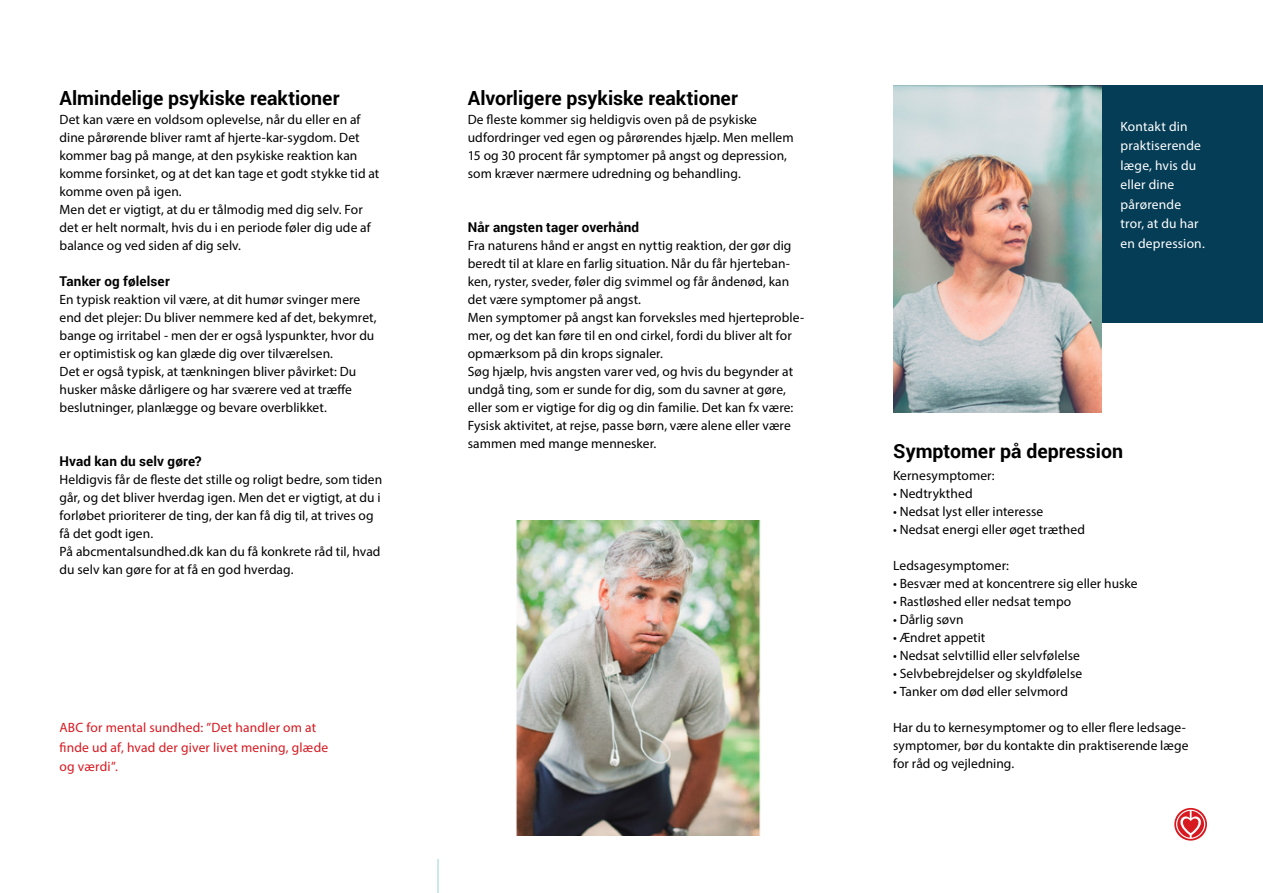
<style>
.page{position:relative;width:1263px;height:893px;background:#fff}
.page>*{position:absolute;margin:0;border:0;box-sizing:border-box;transform-origin:0 0}
.t1{font:700 19.5px "Roboto";color:#000}
.t2{font:13.5px/18px "Myriad Pro";letter-spacing:.005em;color:#000}
.t3{font:13.5px/19.5px "Myriad Pro";letter-spacing:.015em;color:#d71920}
.t4{font:13.5px/19.5px "Myriad Pro";letter-spacing:.015em;color:#fff}
.t5{font:700 13.5px "Roboto";letter-spacing:.015em;color:#000}
</style>
<div class="page">
<div style="left:1101px;top:85px;width:162px;height:238px;background:#063d56"></div>
<hr style="left:438px;top:859px;width:1px;height:34px;background:#96d5d2">
<svg style="left:1174px;top:808px;width:33px;height:32px"></svg>
<img style="left:516px;top:521px;width:245px;height:314px">
<img style="left:893px;top:85px;width:208px;height:328px">
<h1 class="t1" style="left:60px;top:85px;width:281px">Almindelige psykiske reaktioner</h1>
<p class="t2" style="left:60px;top:110px;width:321px">Det kan være en voldsom oplevelse, når du eller en af dine pårørende bliver ramt af hjerte-kar-sygdom. Det kommer bag på mange, at den psykiske reaktion kan komme forsinket, og at det kan tage et godt stykke tid at komme oven på igen.<br>Men det er vigtigt, at du er tålmodig med dig selv. For det er helt normalt, hvis du i en periode føler dig ude af balance og ved siden af dig selv.</p>
<p class="t5" style="left:60px;top:272px;width:112px">Tanker og følelser</p>
<p class="t2" style="left:60px;top:290px;width:319px">En typisk reaktion vil være, at dit humør svinger mere end det plejer: Du bliver nemmere ked af det, bekymret, bange og irritabel - men der er også lyspunkter, hvor du er optimistisk og kan glæde dig over tilværelsen.<br>Det er også typisk, at tænkningen bliver påvirket: Du husker måske dårligere og har sværere ved at træffe beslutninger, planlægge og bevare overblikket.</p>
<p class="t5" style="left:60px;top:452px;width:144px">Hvad kan du selv gøre?</p>
<p class="t2" style="left:60px;top:470px;width:324px">Heldigvis får de fleste det stille og roligt bedre, som tiden går, og det bliver hverdag igen. Men det er vigtigt, at du i forløbet prioriterer de ting, der kan få dig til, at trives og få det godt igen.<br>På abcmentalsundhed.dk kan du få konkrete råd til, hvad du selv kan gøre for at få en god hverdag.</p>
<p class="t3" style="left:60px;top:718px;width:270px">ABC for mental sundhed: ”Det handler om at finde ud af, hvad der giver livet mening, glæde og værdi”.</p>
<h1 class="t1" style="left:468px;top:85px;width:272px">Alvorligere psykiske reaktioner</h1>
<p class="t2" style="left:468px;top:110px;width:327px">De fleste kommer sig heldigvis oven på de psykiske udfordringer ved egen og pårørendes hjælp. Men mellem 15 og 30 procent får symptomer på angst og depression, som kræver nærmere udredning og behandling.</p>
<p class="t5" style="left:468px;top:218px;width:173px">Når angsten tager overhånd</p>
<p class="t2" style="left:468px;top:236px;width:338px">Fra naturens hånd er angst en nyttig reaktion, der gør dig beredt til at klare en farlig situation. Når du får hjerteban&shy;ken, ryster, sveder, føler dig svimmel og får åndenød, kan det være symptomer på angst.<br>Men symptomer på angst kan forveksles med hjerteproble&shy;mer, og det kan føre til en ond cirkel, fordi du bliver alt for opmærksom på din krops signaler.<br>Søg hjælp, hvis angsten varer ved, og hvis du begynder at undgå ting, som er sunde for dig, som du savner at gøre, eller som er vigtige for dig og din familie. Det kan fx være:<br>Fysisk aktivitet, at rejse, passe børn, være alene eller være sammen med mange mennesker.</p>
<p class="t4" style="left:1120px;top:116px;width:86px">Kontakt din praktiserende læge, hvis du eller dine pårørende tror, at du har en depression.</p>
<h1 class="t1" style="left:893px;top:437px;width:232px">Symptomer på depression</h1>
<p class="t2" style="left:893px;top:466px;width:103px">Kernesymptomer:</p>
<p class="t2" style="left:893px;top:484px;width:81px">• Nedtrykthed</p>
<p class="t2" style="left:893px;top:502px;width:152px">• Nedsat lyst eller interesse</p>
<p class="t2" style="left:893px;top:520px;width:193px">• Nedsat energi eller øget træthed</p>
<p class="t2" style="left:893px;top:556px;width:118px">Ledsagesymptomer:</p>
<p class="t2" style="left:893px;top:574px;width:246px">• Besvær med at koncentrere sig eller huske</p>
<p class="t2" style="left:893px;top:592px;width:180px">• Rastløshed eller nedsat tempo</p>
<p class="t2" style="left:893px;top:610px;width:72px">• Dårlig søvn</p>
<p class="t2" style="left:893px;top:628px;width:94px">• Ændret appetit</p>
<p class="t2" style="left:893px;top:646px;width:188px">• Nedsat selvtillid eller selvfølelse</p>
<p class="t2" style="left:893px;top:664px;width:191px">• Selvbebrejdelser og skyldfølelse</p>
<p class="t2" style="left:893px;top:682px;width:176px">• Tanker om død eller selvmord</p>
<p class="t2" style="left:893px;top:718px;width:297px">Har du to kernesymptomer og to eller flere ledsage&shy;symptomer, bør du kontakte din praktiserende læge for råd og vejledning.</p>
</div>
